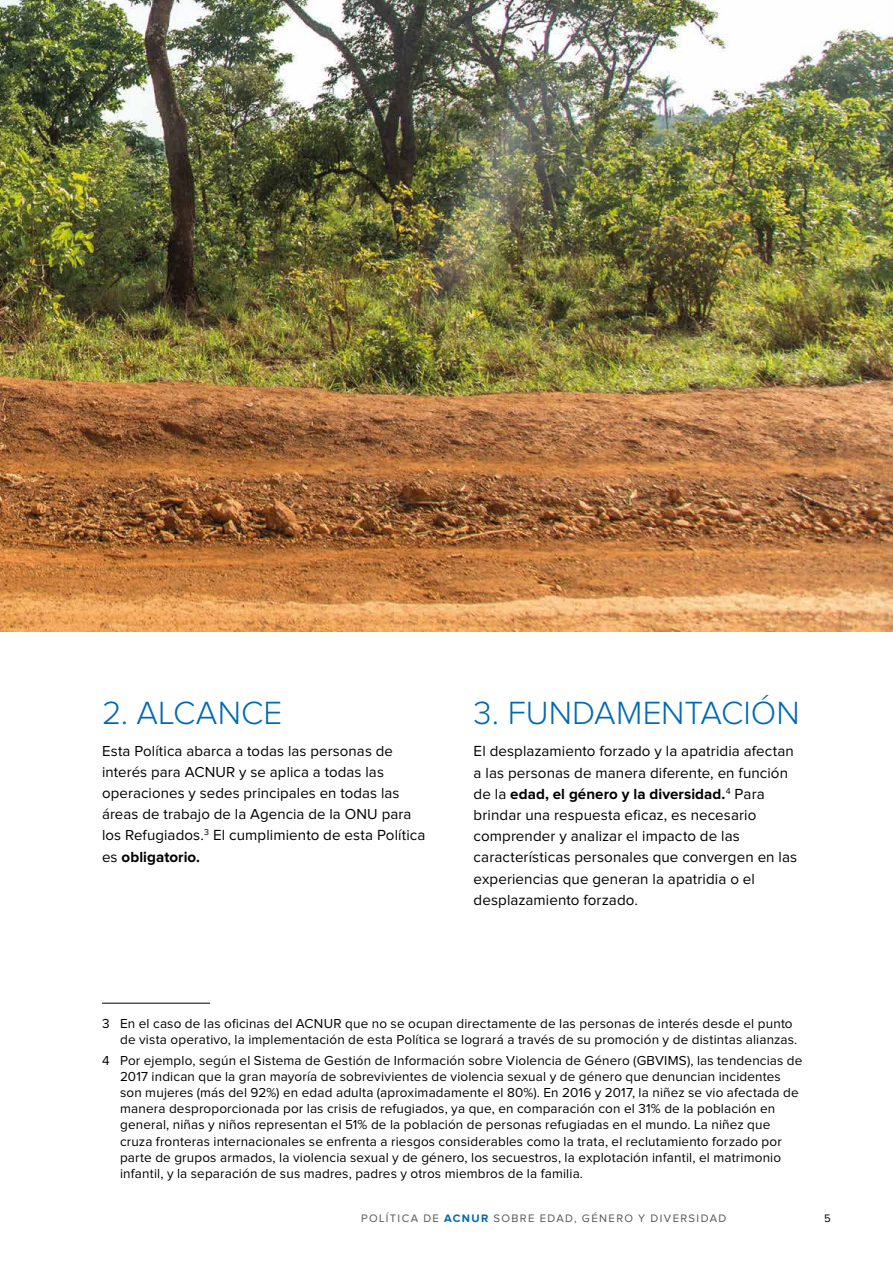
<style>
.page{position:relative;width:893px;height:1263px;background:#fff}
.page>*{position:absolute;margin:0;border:0;box-sizing:border-box;transform-origin:0 0}
.t1{font:300 33.3px "Proxima Nova";color:#0069b4}
.t2{font:15.15px/21.1px "Proxima Nova";letter-spacing:.005em;color:#000}
.t3{font:15px/21px "Proxima Nova";letter-spacing:.005em;color:#000}
.t4{font:13.5px/16.2px "Proxima Nova";letter-spacing:.01em;color:#000}
.t5{font:11.25px "Proxima Nova";letter-spacing:.125em;color:#575756}
.t6{font:11.25px "Proxima Nova";color:#000}
.s1{font-size:15px}
.s2{font-weight:700}
.s3{font-weight:700;color:#0069b4}
</style>
<div class="page">
<img style="left:0;top:0;width:893px;height:631px">
<hr style="left:102px;top:1003px;width:108px;height:1px;background:#000">
<h1 class="t1" style="left:102px;top:698px;width:182px">2. ALCANCE</h1>
<p class="t3" style="left:102px;top:741px;width:311px">Esta Política abarca a todas las personas de interés para ACNUR y se aplica a todas las operaciones y sedes principales en todas las áreas de trabajo de la Agencia de la ONU para</p>
<p class="t2" style="left:102px;top:825px;width:325px"><span class="s1">los Refug</span>iados.<sup>3</sup> El cumplimiento de esta Política es <span class="s2">obligatorio.</span></p>
<h1 class="t1" style="left:474px;top:698px;width:328px">3. FUNDAMENTACIÓN</h1>
<p class="t2" style="left:474px;top:741px;width:325px">El desplazamiento forzado y la apatridia afectan a las personas de manera diferente, en función de la <span class="s2">edad, el género y la diversidad.</span><sup>4</sup> Para brindar una respuesta eficaz, es necesario comprender y analizar el impacto de las características personales que convergen en las experiencias que generan la apatridia o el desplazamiento forzado.</p>
<p class="t4" style="left:120px;top:1016px;width:679px;text-indent:-18px">3 En el caso de las oficinas del ACNUR que no se ocupan directamente de las personas de interés desde el punto de vista operativo, la implementación de esta Política se logrará a través de su promoción y de distintas alianzas.</p>
<p class="t4" style="left:120px;top:1052px;width:684px;text-indent:-18px">4 Por ejemplo, según el Sistema de Gestión de Información sobre Violencia de Género (GBVIMS), las tendencias de 2017 indican que la gran mayoría de sobrevivientes de violencia sexual y de género que denuncian incidentes son mujeres (más del 92%) en edad adulta (aproximadamente el 80%). En 2016 y 2017, la niñez se vio afectada de manera desproporcionada por las crisis de refugiados, ya que, en comparación con el 31% de la población en general, niñas y niños representan el 51% de la población de personas refugiadas en el mundo. La niñez que cruza fronteras internacionales se enfrenta a riesgos considerables como la trata, el reclutamiento forzado por parte de grupos armados, la violencia sexual y de género, los secuestros, la explotación infantil, el matrimonio infantil, y la separación de sus madres, padres y otros miembros de la familia.</p>
<p class="t5" style="left:361px;top:1213px;width:367px">POLÍTICA DE <span class="s3">ACNUR</span> SOBRE EDAD, GÉNERO Y DIVERSIDAD</p>
<p class="t6" style="left:824px;top:1213px;width:8px">5</p>
</div>
